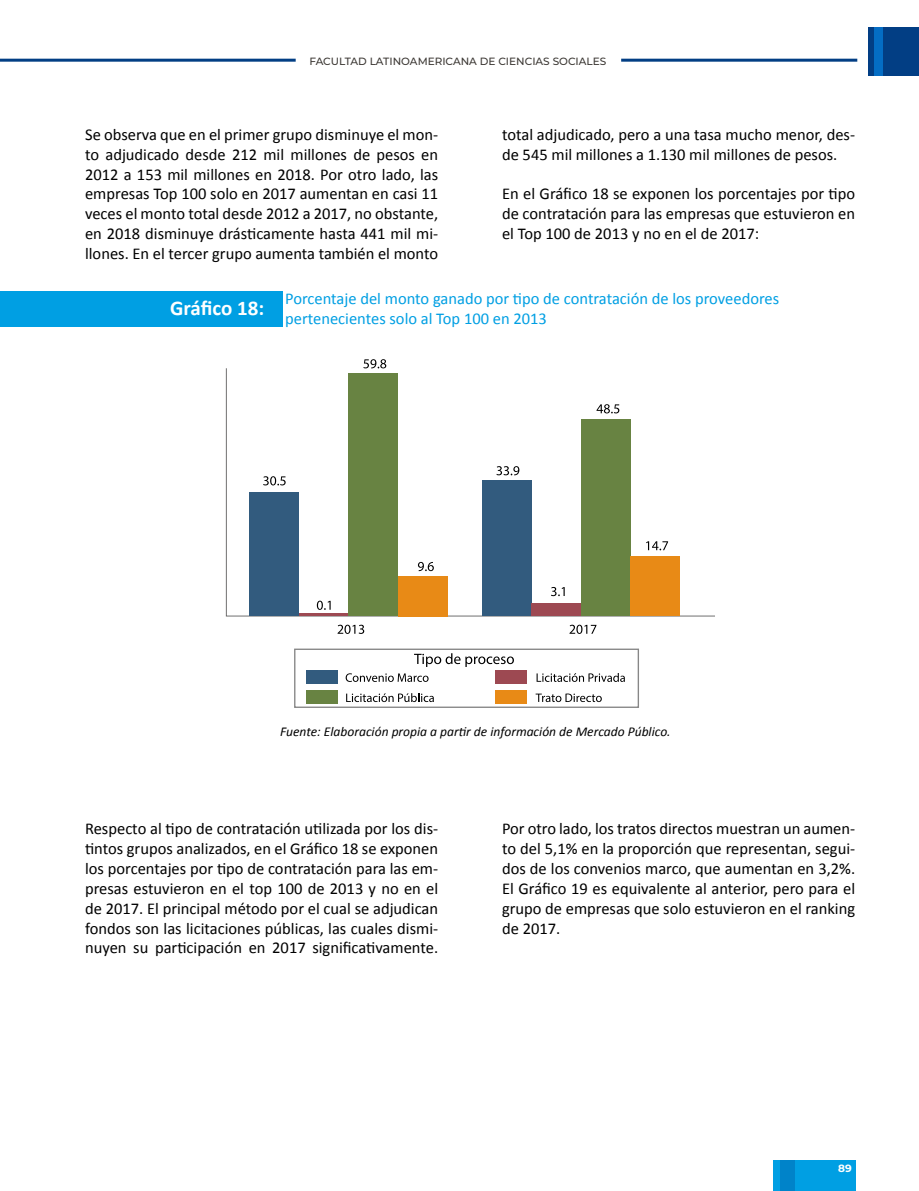
<style>
.page{position:relative;width:919px;height:1191px;background:#fff}
.page>*{position:absolute;margin:0;border:0;box-sizing:border-box;transform-origin:0 0}
.t1{font:700 21px "Calibri";letter-spacing:-.005em;color:#fff}
.t2{font:16.5px/19.8px "Calibri";color:#000;text-align:justify}
.t3{font:16.5px/19.8px "Calibri";color:#009fe3}
.t4{font:italic 13.5px "Calibri";color:#000}
.t5{font:500 10.5px "Montserrat";color:#3c3834}
.t6{font:700 10.5px "Montserrat";color:#fff}
</style>
<div class="page">
<div style="left:773px;top:1160px;width:82px;height:31px;background:#009fe3"></div>
<hr style="left:0;top:59px;width:296px;height:3px;background:#023e84">
<hr style="left:621px;top:59px;width:236px;height:3px;background:#023e84">
<div style="left:873px;top:27px;width:45px;height:49px;background:#023e84"></div>
<svg style="left:868px;top:27px;width:14px;height:49px"></svg>
<div style="left:780px;top:1160px;width:14px;height:31px;background:#0083c9"></div>
<div style="left:0;top:291px;width:282px;height:36px;background:#009fe3"></div>
<svg style="left:346px;top:693px;width:88px;height:9px"></svg>
<svg style="left:345px;top:673px;width:83px;height:9px"></svg>
<svg style="left:414px;top:653px;width:100px;height:14px"></svg>
<svg style="left:535px;top:693px;width:66px;height:9px"></svg>
<svg style="left:536px;top:673px;width:89px;height:9px"></svg>
<div style="left:307px;top:671px;width:31px;height:13px;background:#325b7e"></div>
<div style="left:307px;top:690px;width:31px;height:13px;background:#688342"></div>
<div style="left:495px;top:671px;width:31px;height:13px;background:#9d4952"></div>
<div style="left:495px;top:690px;width:31px;height:13px;background:#e88a16"></div>
<div style="left:294px;top:648px;width:345px;height:60px;border:1px solid #878787"></div>
<svg style="left:226px;top:368px;width:489px;height:249px"></svg>
<svg style="left:337px;top:624px;width:27px;height:10px"></svg>
<svg style="left:569px;top:624px;width:27px;height:10px"></svg>
<svg style="left:263px;top:476px;width:22px;height:9px"></svg>
<svg style="left:363px;top:359px;width:23px;height:9px"></svg>
<svg style="left:418px;top:562px;width:16px;height:9px"></svg>
<svg style="left:496px;top:466px;width:23px;height:9px"></svg>
<svg style="left:596px;top:404px;width:23px;height:9px"></svg>
<svg style="left:646px;top:541px;width:22px;height:9px"></svg>
<svg style="left:317px;top:600px;width:13px;height:10px"></svg>
<svg style="left:551px;top:587px;width:13px;height:9px"></svg>
<div style="left:249px;top:492px;width:50px;height:124px;background:#325b7e"></div>
<hr style="left:299px;top:614px;width:49px;height:2px;background:#9d4952">
<div style="left:348px;top:373px;width:50px;height:243px;background:#688342"></div>
<div style="left:398px;top:576px;width:50px;height:40px;background:#e88a16"></div>
<div style="left:482px;top:481px;width:49px;height:135px;background:#325b7e"></div>
<div style="left:531px;top:603px;width:50px;height:13px;background:#9d4952"></div>
<div style="left:581px;top:419px;width:49px;height:197px;background:#688342"></div>
<div style="left:630px;top:556px;width:50px;height:60px;background:#e88a16"></div>
<p class="t5" style="left:309px;top:54px;width:298px">FACULTAD LATINOAMERICANA DE CIENCIAS SOCIALES</p>
<p class="t2" style="left:85px;top:125px;width:354px">Se observa que en el primer grupo disminuye el mon&shy;to adjudicado desde 212 mil millones de pesos en 2012 a 153 mil millones en 2018. Por otro lado, las empresas Top 100 solo en 2017 aumentan en casi 11 veces el monto total desde 2012 a 2017, no obstante, en 2018 disminuye drásticamente hasta 441 mil mi&shy;llones. En el tercer grupo aumenta también el monto</p>
<p class="t2" style="left:502px;top:125px;width:354px">total adjudicado, pero a una tasa mucho menor, des&shy;de 545 mil millones a 1.130 mil millones de pesos.</p>
<p class="t2" style="left:502px;top:184px;width:354px">En el Gráfico 18 se exponen los porcentajes por tipo de contratación para las empresas que estuvieron en el Top 100 de 2013 y no en el de 2017:</p>
<p class="t1" style="left:170px;top:294px;width:96px">Gráfico 18:</p>
<p class="t3" style="left:285px;top:288px;width:495px">Porcentaje del monto ganado por tipo de contratación de los proveedores pertenecientes solo al Top 100 en 2013</p>
<p class="t4" style="left:280px;top:722px;width:392px">Fuente: Elaboración propia a partir de información de Mercado Público.</p>
<p class="t2" style="left:85px;top:819px;width:354px">Respecto al tipo de contratación utilizada por los dis&shy;tintos grupos analizados, en el Gráfico 18 se exponen los porcentajes por tipo de contratación para las em&shy;presas estuvieron en el top 100 de 2013 y no en el de 2017. El principal método por el cual se adjudican fondos son las licitaciones públicas, las cuales dismi&shy;nuyen su participación en 2017 significativamente.</p>
<p class="t2" style="left:502px;top:819px;width:354px">Por otro lado, los tratos directos muestran un aumen&shy;to del 5,1% en la proporción que representan, segui&shy;dos de los convenios marco, que aumentan en 3,2%.<br>El Gráfico 19 es equivalente al anterior, pero para el grupo de empresas que solo estuvieron en el ranking de 2017.</p>
<p class="t6" style="left:838px;top:1160px;width:15px">89</p>
</div>
